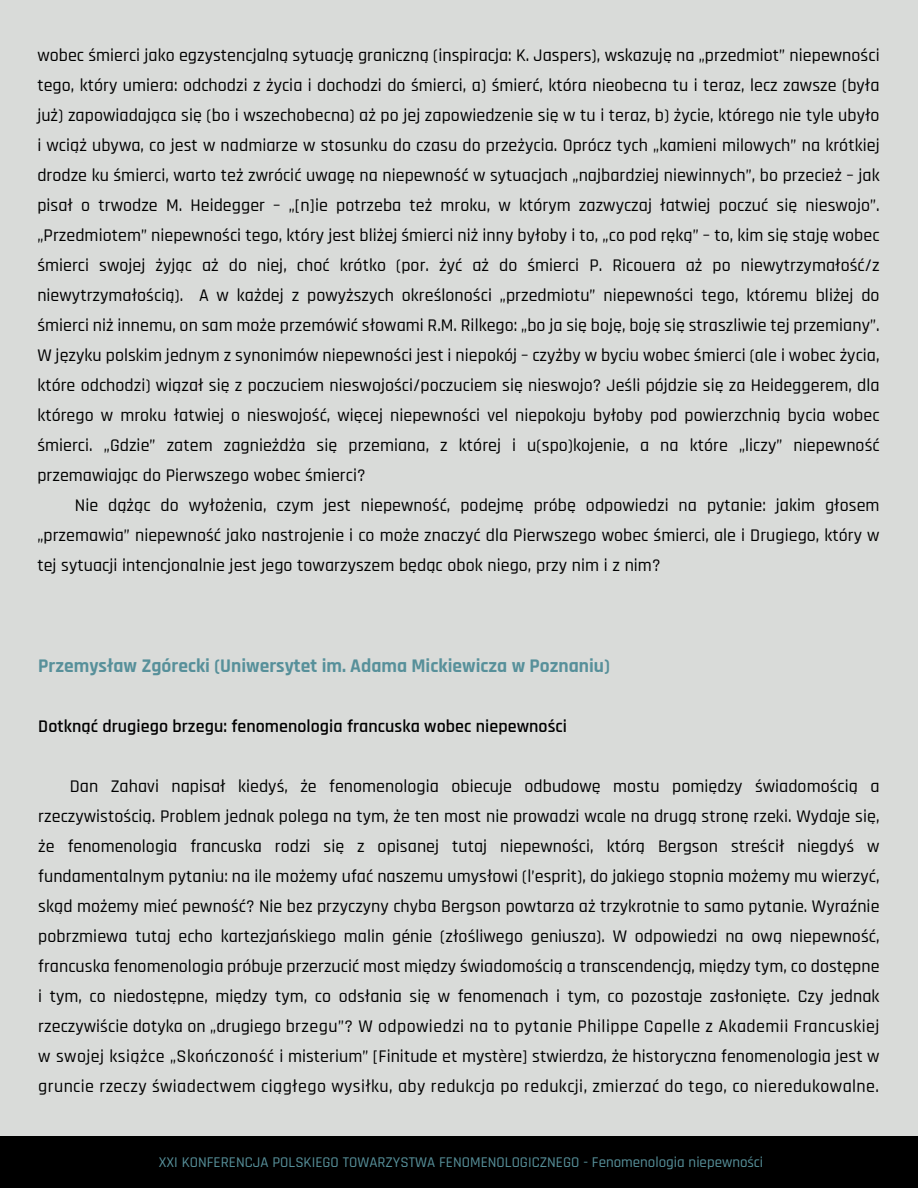
<style>
.page{position:relative;width:918px;height:1188px;background:#d9dbd9}
.page>*{position:absolute;margin:0;border:0;box-sizing:border-box;transform-origin:0 0}
.t1{font:700 19.5px "Rajdhani";color:#57909a}
.t2{font:500 18px/30px "Rajdhani";letter-spacing:.005em;color:#000;text-align:justify}
.t3{font:600 18px "Rajdhani";letter-spacing:.005em;color:#000}
.t4{font:500 15px "Rajdhani";color:#57909a}
</style>
<div class="page">
<div style="left:0;top:1136px;width:918px;height:52px;background:#000"></div>
<p class="t2" style="left:37px;top:41px;width:844px">wobec śmierci jako egzystencjalną sytuację graniczną (inspiracja: K. Jaspers), wskazuję na „przedmiot” niepewności tego, który umiera: odchodzi z życia i dochodzi do śmierci, a) śmierć, która nieobecna tu i teraz, lecz zawsze (była już) zapowiadająca się (bo i wszechobecna) aż po jej zapowiedzenie się w tu i teraz, b) życie, którego nie tyle ubyło i wciąż ubywa, co jest w nadmiarze w stosunku do czasu do przeżycia. Oprócz tych „kamieni milowych” na krótkiej drodze ku śmierci, warto też zwrócić uwagę na niepewność w sytuacjach „najbardziej niewinnych”, bo przecież – jak pisał o trwodze M. Heidegger – „[n]ie potrzeba też mroku, w którym zazwyczaj łatwiej poczuć się nieswojo”. „Przedmiotem” niepewności tego, który jest bliżej śmierci niż inny byłoby i to, „co pod ręką” – to, kim się staję wobec śmierci swojej żyjąc aż do niej, choć krótko (por. żyć aż do śmierci P. Ricouera aż po niewytrzymałość/z niewytrzymałością). A w każdej z powyższych określoności „przedmiotu” niepewności tego, któremu bliżej do śmierci niż innemu, on sam może przemówić słowami R.M. Rilkego: „bo ja się boję, boję się straszliwie tej przemiany”.<br>W języku polskim jednym z synonimów niepewności jest i niepokój – czyżby w byciu wobec śmierci (ale i wobec życia, które odchodzi) wiązał się z poczuciem nieswojości/poczuciem się nieswojo? Jeśli pójdzie się za Heideggerem, dla którego w mroku łatwiej o nieswojość, więcej niepewności vel niepokoju byłoby pod powierzchnią bycia wobec śmierci. „Gdzie” zatem zagnieżdża się przemiana, z której i u(spo)kojenie, a na które „liczy” niepewność przemawiając do Pierwszego wobec śmierci?</p>
<p class="t2" style="left:37px;top:491px;width:844px;text-indent:37px">Nie dążąc do wyłożenia, czym jest niepewność, podejmę próbę odpowiedzi na pytanie: jakim głosem „przemawia” niepewność jako nastrojenie i co może znaczyć dla Pierwszego wobec śmierci, ale i Drugiego, który w tej sytuacji intencjonalnie jest jego towarzyszem będąc obok niego, przy nim i z nim?</p>
<p class="t1" style="left:38px;top:654px;width:573px">Przemysław Zgórecki (Uniwersytet im. Adama Mickiewicza w Poznaniu)</p>
<p class="t3" style="left:38px;top:716px;width:530px">Dotknąć drugiego brzegu: fenomenologia francuska wobec niepewności</p>
<p class="t2" style="left:38px;top:772px;width:843px;text-indent:32px">Dan Zahavi napisał kiedyś, że fenomenologia obiecuje odbudowę mostu pomiędzy świadomością a rzeczywistością. Problem jednak polega na tym, że ten most nie prowadzi wcale na drugą stronę rzeki. Wydaje się, że fenomenologia francuska rodzi się z opisanej tutaj niepewności, którą Bergson streścił niegdyś w fundamentalnym pytaniu: na ile możemy ufać naszemu umysłowi (l’esprit), do jakiego stopnia możemy mu wierzyć, skąd możemy mieć pewność? Nie bez przyczyny chyba Bergson powtarza aż trzykrotnie to samo pytanie. Wyraźnie pobrzmiewa tutaj echo kartezjańskiego malin génie (złośliwego geniusza). W odpowiedzi na ową niepewność, francuska fenomenologia próbuje przerzucić most między świadomością a transcendencją, między tym, co dostępne i tym, co niedostępne, między tym, co odsłania się w fenomenach i tym, co pozostaje zasłonięte. Czy jednak rzeczywiście dotyka on „drugiego brzegu”? W odpowiedzi na to pytanie Philippe Capelle z Akademii Francuskiej w swojej książce „Skończoność i misterium” [Finitude et mystère] stwierdza, że historyczna fenomenologia jest w gruncie rzeczy świadectwem ciągłego wysiłku, aby redukcja po redukcji, zmierzać do tego, co nieredukowalne.</p>
<p class="t4" style="left:159px;top:1154px;width:606px">XXI KONFERENCJA POLSKIEGO TOWARZYSTWA FENOMENOLOGICZNEGO - Fenomenologia niepewności</p>
</div>
